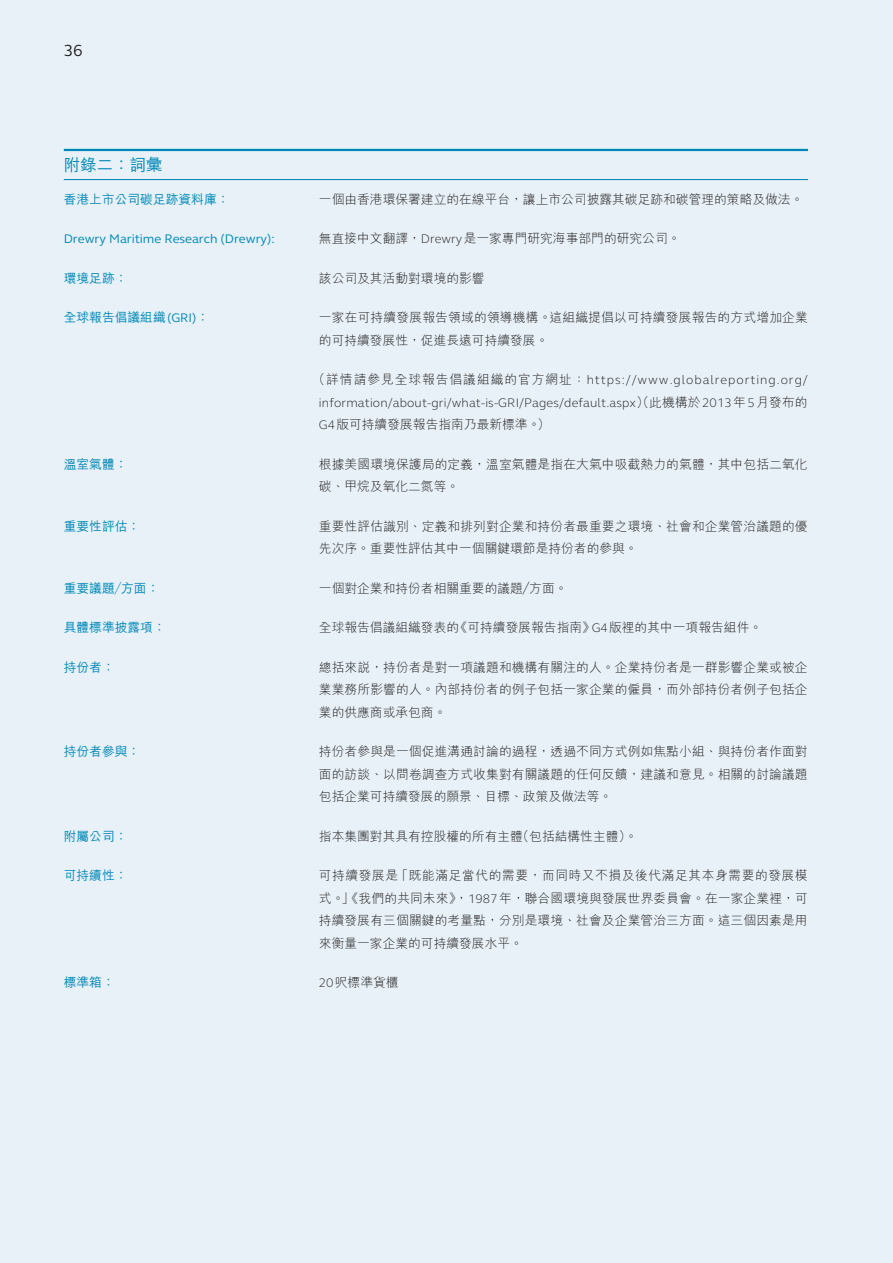
<style>
.page{position:relative;width:893px;height:1263px;background:#e7f1f7}
.page>*{position:absolute;margin:0;border:0;box-sizing:border-box;transform-origin:0 0}
.C_Subhead_1{font:500 16.5px "M Hei HK";color:#0087b8}
.t1{font:16.5px "FS Elliot Pro";color:#231f20}
.C_Body{font:300 12.75px/22.5px "M Hei HK";color:#231f20}
.C_Body-2{font:300 12.75px/22.5px "FS Elliot Pro";letter-spacing:.01em;color:#231f20;text-align:justify}
.C_Body-3{font:500 12.75px "M Hei HK";color:#0087b8}
.C_Body-4{font:12.75px "FS Elliot Pro";color:#0087b8}
.s1{font-family:"FS Elliot Pro"}
.s2{font-family:"FS Elliot Pro";font-weight:400}
.s3{font-family:"M Hei HK"}
</style>
<div class="page">
<hr style="left:64px;top:149px;width:744px;height:2px;background:#0087b8">
<hr style="left:64px;top:179px;width:744px;height:1px;background:#0087b8">
<p class="t1" style="left:64px;top:40px;width:21px">36</p>
<p class="C_Subhead_1" style="left:64px;top:153px;width:100px">附錄二：詞彙</p>
<p class="C_Body-3" style="left:64px;top:190px;width:167px">香港上市公司碳足跡資料庫：</p>
<p class="C_Body" style="left:319px;top:187px;width:486px">一個由香港環保署建立的在線平台，讓上市公司披露其碳足跡和碳管理的策略及做法。</p>
<p class="C_Body-4" style="left:64px;top:230px;width:213px">Drewry Maritime Research (Drewry):</p>
<p class="C_Body" style="left:319px;top:227px;width:363px">無直接中文翻譯，<span class="s1">Drewry</span>是一家專門研究海事部門的研究公司。</p>
<p class="C_Body-3" style="left:64px;top:269px;width:65px">環境足跡：</p>
<p class="C_Body" style="left:319px;top:266px;width:167px">該公司及其活動對環境的影響</p>
<p class="C_Body-3" style="left:64px;top:308px;width:147px">全球報告倡議組織<span class="s2">(GRI)</span>：</p>
<p class="C_Body" style="left:319px;top:306px;width:490px">一家在可持續發展報告領域的領導機構。這組織提倡以可持續發展報告的方式增加企業的可持續發展性，促進長遠可持續發展。</p>
<p class="C_Body-2" style="left:319px;top:368px;width:490px;text-indent:-6px"><span class="s3">（詳情請參見全球報告倡議組織的官方網址：</span>https://www.globalreporting.org/ information/about-gri/what-is-GRI/Pages/default.aspx<span class="s3">）（此機構於</span>2013<span class="s3">年</span>5<span class="s3">月發布的</span>G4<span class="s3">版可持續發展報告指南乃最新標準。）</span></p>
<p class="C_Body-3" style="left:64px;top:455px;width:65px">溫室氣體：</p>
<p class="C_Body" style="left:319px;top:452px;width:490px">根據美國環境保護局的定義，溫室氣體是指在大氣中吸截熱力的氣體，其中包括二氧化碳、甲烷及氧化二氮等。</p>
<p class="C_Body-3" style="left:64px;top:517px;width:78px">重要性評估：</p>
<p class="C_Body" style="left:319px;top:514px;width:490px">重要性評估識別、定義和排列對企業和持份者最重要之環境、社會和企業管治議題的優先次序。重要性評估其中一個關鍵環節是持份者的參與。</p>
<p class="C_Body-3" style="left:64px;top:579px;width:97px">重要議題／方面：</p>
<p class="C_Body" style="left:319px;top:576px;width:250px">一個對企業和持份者相關重要的議題／方面。</p>
<p class="C_Body-3" style="left:64px;top:618px;width:103px">具體標準披露項：</p>
<p class="C_Body" style="left:319px;top:616px;width:445px">全球報告倡議組織發表的《可持續發展報告指南》<span class="s1">G4</span>版裡的其中一項報告組件。</p>
<p class="C_Body-3" style="left:64px;top:658px;width:52px">持份者：</p>
<p class="C_Body" style="left:319px;top:655px;width:490px;text-align:justify">總括來說，持份者是對一項議題和機構有關注的人。企業持份者是一群影響企業或被企業業務所影響的人。內部持份者的例子包括一家企業的僱員，而外部持份者例子包括企業的供應商或承包商。</p>
<p class="C_Body-3" style="left:64px;top:742px;width:78px">持份者參與：</p>
<p class="C_Body" style="left:319px;top:740px;width:490px;text-align:justify">持份者參與是一個促進溝通討論的過程，透過不同方式例如焦點小組、與持份者作面對面的訪談、以問卷調查方式收集對有關議題的任何反饋，建議和意見。相關的討論議題包括企業可持續發展的願景、目標、政策及做法等。</p>
<p class="C_Body-3" style="left:64px;top:827px;width:65px">附屬公司：</p>
<p class="C_Body" style="left:319px;top:824px;width:320px">指本集團對其具有控股權的所有主體（包括結構性主體）。</p>
<p class="C_Body-3" style="left:64px;top:866px;width:65px">可持續性：</p>
<p class="C_Body" style="left:319px;top:864px;width:490px;text-align:justify">可持續發展是「既能滿足當代的需要，而同時又不損及後代滿足其本身需要的發展模式。」《我們的共同未來》，<span class="s1">1987</span>年，聯合國環境與發展世界委員會。在一家企業裡，可持續發展有三個關鍵的考量點，分別是環境、社會及企業管治三方面。這三個因素是用來衡量一家企業的可持續發展水平。</p>
<p class="C_Body-3" style="left:64px;top:973px;width:52px">標準箱：</p>
<p class="C_Body" style="left:319px;top:971px;width:81px"><span class="s1">20</span>呎標準貨櫃</p>
</div>
